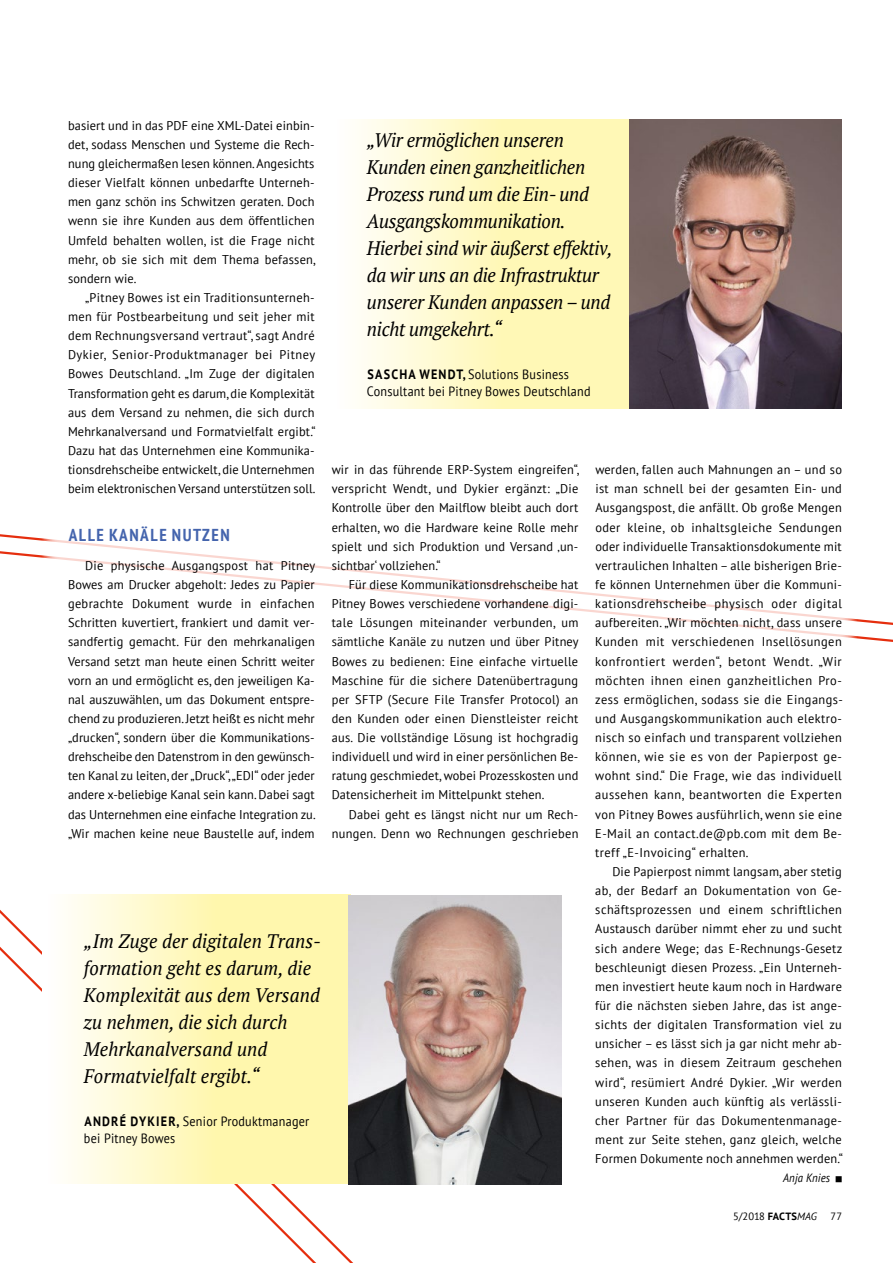
<style>
.page{position:relative;width:893px;height:1263px;background:#fff}
.page>*{position:absolute;margin:0;border:0;box-sizing:border-box;transform-origin:0 0}
.t1{font:italic 19.5px/27px "PT Serif";letter-spacing:-.015em;color:#000;scale:.95 1}
.t2{font:italic 19.5px/27px "PT Serif";letter-spacing:.005em;color:#000;scale:.95 1}
.t3{font:700 condensed 17.25px "PT Sans";letter-spacing:.09em;color:#4464ad}
.t4{font:13.5px/16.5px "PT Sans";letter-spacing:.02em;color:#000;scale:.9 1}
.t5{font:12.75px/19.2px "PT Sans";letter-spacing:.015em;color:#000;text-align:justify}
.t6{font:italic 12px "PT Sans";letter-spacing:.01em;color:#000;scale:.9 1}
.t7{font:10.5px "PT Sans";color:#000}
.s1{font-weight:700}
.s2{font-style:italic}
</style>
<div class="page">
<svg style="left:359px;top:119px;width:270px;height:289px;background:#fff9c6"></svg>
<img style="left:629px;top:119px;width:213px;height:289px">
<svg style="left:0;top:534px;width:893px;height:108px"></svg>
<svg style="left:0;top:597px;width:372px;height:666px"></svg>
<svg style="left:43px;top:895px;width:306px;height:289px;background:#fff9c4"></svg>
<img style="left:349px;top:895px;width:212px;height:289px">
<div style="left:43px;top:474px;width:814px;height:249px;background:#fff"></div>
<p class="t5" style="left:68px;top:115px;width:249px">basiert und in das PDF eine XML-Datei einbin&shy;det, sodass Menschen und Systeme die Rech&shy;nung gleichermaßen lesen können. Angesichts dieser Vielfalt können unbedarfte Unterneh&shy;men ganz schön ins Schwitzen geraten. Doch wenn sie ihre Kunden aus dem öffentlichen Umfeld behalten wollen, ist die Frage nicht mehr, ob sie sich mit dem Thema befassen, sondern wie.</p>
<p class="t5" style="left:68px;top:288px;width:249px;text-indent:17px">„Pitney Bowes ist ein Traditionsunterneh&shy;men für Postbearbeitung und seit jeher mit dem Rechnungsversand vertraut“, sagt André Dykier, Senior-Produktmanager bei Pitney Bowes Deutschland. „Im Zuge der digitalen Transformation geht es darum, die Komplexität aus dem Versand zu nehmen, die sich durch Mehrkanalversand und Formatvielfalt ergibt.“ Dazu hat das Unternehmen eine Kommunika&shy;tionsdrehscheibe entwickelt, die Unternehmen beim elektronischen Versand unterstützen soll.</p>
<h2 class="t3" style="left:69px;top:523px;width:162px">ALLE KANÄLE NUTZEN</h2>
<p class="t5" style="left:68px;top:555px;width:249px;text-indent:17px">Die physische Ausgangspost hat Pitney Bowes am Drucker abgeholt: Jedes zu Papier gebrachte Dokument wurde in einfachen Schritten kuvertiert, frankiert und damit ver&shy;sandfertig gemacht. Für den mehrkanaligen Versand setzt man heute einen Schritt weiter vorn an und ermöglicht es, den jeweiligen Ka&shy;nal auszuwählen, um das Dokument entspre&shy;chend zu produzieren. Jetzt heißt es nicht mehr „drucken“, sondern über die Kommunikations&shy;drehscheibe den Datenstrom in den gewünsch&shy;ten Kanal zu leiten, der „Druck“, „EDI“ oder jeder andere x-beliebige Kanal sein kann. Dabei sagt das Unternehmen eine einfache Integration zu. „Wir machen keine neue Baustelle auf, indem</p>
<h1 class="t2" style="left:84px;top:927px;width:251px">„Im Zuge der digitalen Trans&shy;formation geht es darum, die<br>Komplexität aus dem Versand zu nehmen, die sich durch<br>Mehrkanalversand und<br>Formatvielfalt ergibt.“</h1>
<p class="t4" style="left:84px;top:1113px;width:252px"><span class="s1">ANDRÉ DYKIER,</span> Senior Produktmanager bei Pitney Bowes</p>
<h1 class="t1" style="left:367px;top:126px;width:260px">„Wir ermöglichen unseren<br>Kunden einen ganzheitlichen<br>Prozess rund um die Ein- und<br>Ausgangskommunikation.<br>Hierbei sind wir äußerst effektiv, da wir uns an die Infrastruktur unserer Kunden anpassen – und nicht umgekehrt.“</h1>
<p class="t4" style="left:367px;top:366px;width:250px"><span class="s1">SASCHA WENDT,</span> Solutions Business<br>Consultant bei Pitney Bowes Deutschland</p>
<p class="t5" style="left:332px;top:460px;width:249px">wir in das führende ERP-System eingreifen“, verspricht Wendt, und Dykier ergänzt: „Die Kontrolle über den Mailflow bleibt auch dort erhalten, wo die Hardware keine Rolle mehr spielt und sich Produktion und Versand ‚un&shy;sichtbar‘ vollziehen.“</p>
<p class="t5" style="left:332px;top:575px;width:248px;text-indent:17px">Für diese Kommunikationsdrehscheibe hat Pitney Bowes verschiedene vorhandene digi&shy;tale Lösungen miteinander verbunden, um sämtliche Kanäle zu nutzen und über Pitney Bowes zu bedienen: Eine einfache virtuelle Maschine für die sichere Datenübertragung per SFTP (Secure File Transfer Protocol) an den Kunden oder einen Dienstleister reicht aus. Die vollständige Lösung ist hochgradig individuell und wird in einer persönlichen Be&shy;ratung geschmiedet, wobei Prozesskosten und Datensicherheit im Mittelpunkt stehen.</p>
<p class="t5" style="left:332px;top:804px;width:248px;text-align:right">Dabei geht es längst nicht nur um Rech&shy;nungen. Denn wo Rechnungen geschrieben</p>
<p class="t5" style="left:595px;top:460px;width:249px">werden, fallen auch Mahnungen an – und so ist man schnell bei der gesamten Ein- und Ausgangspost, die anfällt. Ob große Mengen oder kleine, ob inhaltsgleiche Sendungen oder individuelle Transaktionsdokumente mit vertraulichen Inhalten – alle bisherigen Brie&shy;fe können Unternehmen über die Kommuni&shy;kationsdrehscheibe physisch oder digital aufbereiten. „Wir möchten nicht, dass unsere Kunden mit verschiedenen Insellösungen konfrontiert werden“, betont Wendt. „Wir möchten ihnen einen ganzheitlichen Pro&shy;zess ermöglichen, sodass sie die Eingangs&shy;und Ausgangskommunikation auch elektro&shy;nisch so einfach und transparent vollziehen können, wie sie es von der Papierpost ge&shy;wohnt sind.“ Die Frage, wie das individuell aussehen kann, beantworten die Experten von Pitney Bowes ausführlich, wenn sie eine E-Mail an contact.de@pb.com mit dem Be&shy;treff „E-Invoicing“ erhalten.</p>
<p class="t5" style="left:595px;top:862px;width:249px;text-indent:17px">Die Papierpost nimmt langsam, aber stetig ab, der Bedarf an Dokumentation von Ge&shy;schäftsprozessen und einem schriftlichen Austausch darüber nimmt eher zu und sucht sich andere Wege; das E-Rechnungs-Gesetz beschleunigt diesen Prozess. „Ein Unterneh&shy;men investiert heute kaum noch in Hardware für die nächsten sieben Jahre, das ist ange&shy;sichts der digitalen Transformation viel zu unsicher – es lässt sich ja gar nicht mehr ab&shy;sehen, was in diesem Zeitraum geschehen wird“, resümiert André Dykier. „Wir werden unseren Kunden auch künftig als verlässli&shy;cher Partner für das Dokumentenmanage&shy;ment zur Seite stehen, ganz gleich, welche Formen Dokumente noch annehmen werden.“</p>
<p class="t6" style="left:783px;top:1170px;width:54px">Anja Knies</p>
<p class="t7" style="left:733px;top:1209px;width:85px">5/2018 <span class="s1">FACTS</span><span class="s2">MAG</span></p>
<p class="t7" style="left:831px;top:1209px;width:13px">77</p>
</div>
